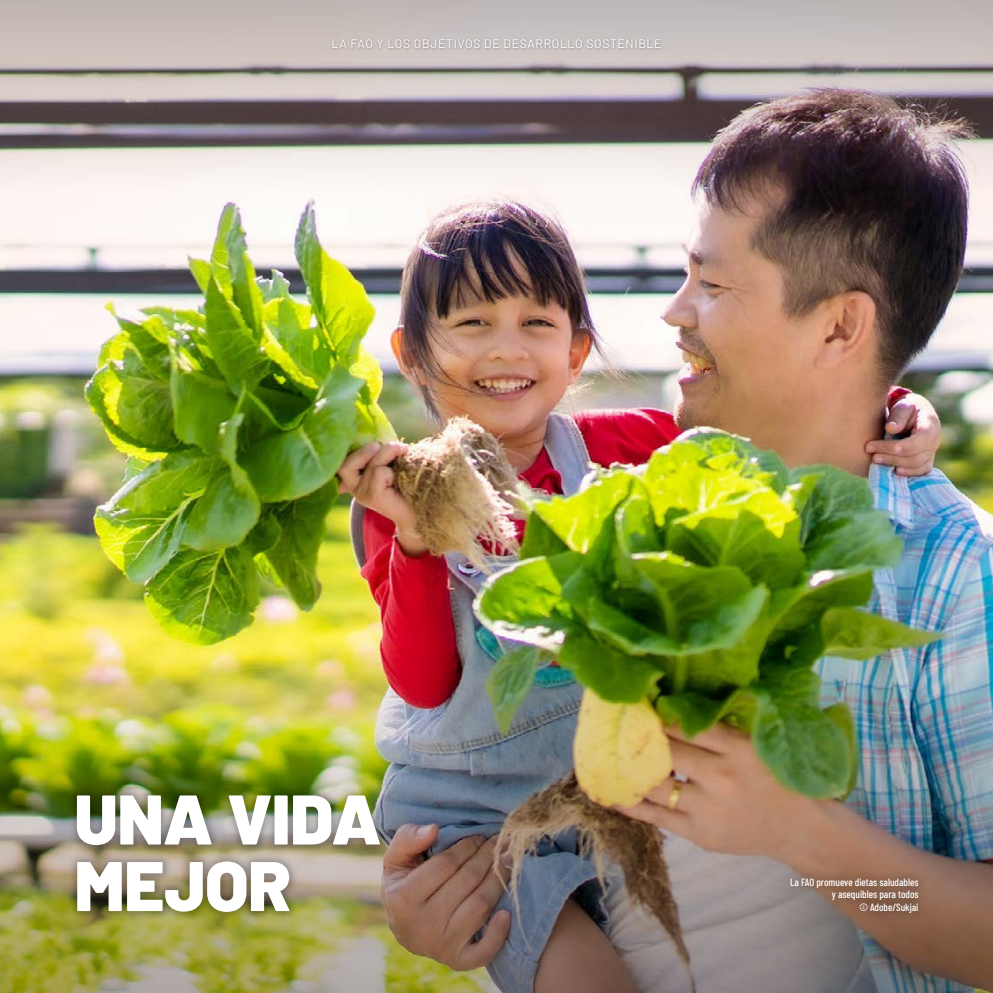
<style>
.page{position:relative;width:993px;height:993px;background:#fff}
.page>*{position:absolute;margin:0;border:0;box-sizing:border-box;transform-origin:0 0}
.t1{font:900 70px/66.5px "Barlow";letter-spacing:-.005em;color:#fff}
.t2{font:12.25px "Barlow";letter-spacing:.05em;color:#fff}
.t3{font:500 10.5px/12.6px "Barlow Condensed";color:#fff;text-align:right}
</style>
<div class="page">
<img style="left:0;top:192px;width:992px;height:449px">
<img style="left:0;top:641px;width:992px;height:351px">
<img style="left:0;top:0;width:992px;height:192px">
<div style="left:67px;top:786px;width:322px;height:135px;background:#000;opacity:.3"></div>
<div style="left:779px;top:866px;width:148px;height:56px;background:#000;opacity:.5"></div>
<div style="left:330px;top:38px;width:333px;height:12px;background:#000;opacity:.3"></div>
<p class="t2" style="left:331px;top:35px;width:331px">LA FAO Y LOS OBJETIVOS DE DESARROLLO SOSTENIBLE</p>
<h1 class="t1" style="left:74px;top:780px;width:308px">UNA VIDA<br>MEJOR</h1>
<p class="t3" style="left:789px;top:874px;width:130px">La FAO promueve dietas saludables y asequibles para todos<br>© Adobe/Sukjai</p>
</div>
